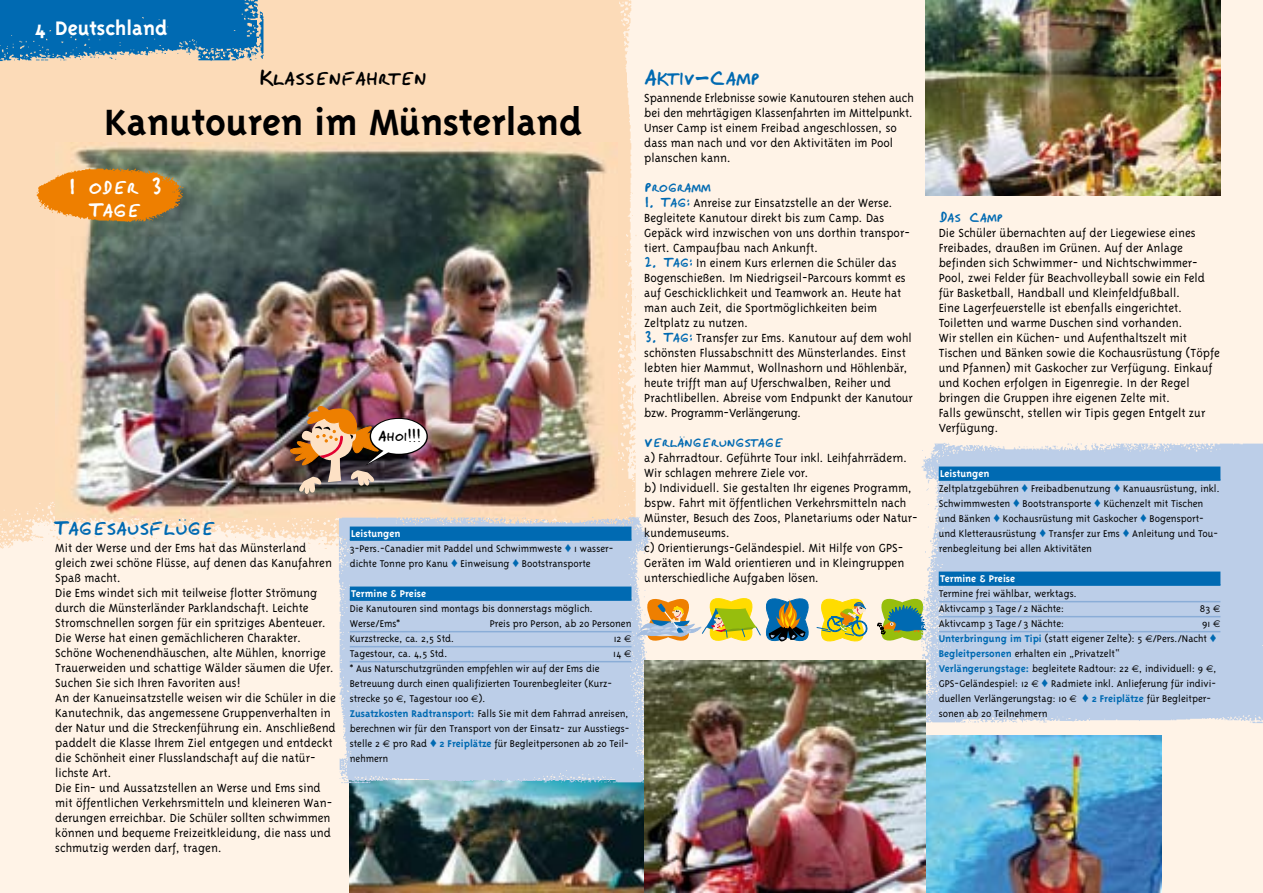
<style>
.page{position:relative;width:1263px;height:893px;background:#fff3e7}
.page>*{position:absolute;margin:0;border:0;box-sizing:border-box;transform-origin:0 0}
.t1{font:700 42px "Triplex";color:#000}
.t2{font:27px "Krahling";letter-spacing:-.03em;color:#006ab2}
.t3{font:27px "Krahling";letter-spacing:-.03em;color:#000}
.t4{font:27px/22.5px "Krahling";letter-spacing:-.03em;color:#fff;text-align:center}
.t5{font:700 22.5px "Triplex";color:#fff}
.t6{font:18px "Krahling";letter-spacing:-.03em;color:#006ab2}
.t7{font:18px "Krahling";color:#000}
.t8{font:300 13.5px/15px "Triplex";color:#000}
.t9{font:300 11.25px/15px "Triplex";color:#000}
.t10{font:700 11.25px "Triplex";color:#fff}
.s1{font-weight:700;color:#fff}
.s2{color:#006ab2}
.s3{font-family:"Euro Sans";font-weight:400;font-size:9.75px}
.s4{font-weight:700;color:#006ab2}
.s5{font-family:"Krahling";font-weight:400;font-size:18px;color:#006ab2}
</style>
<div class="page">
<img style="left:350px;top:785px;width:294px;height:108px">
<img style="left:0;top:0;width:637px;height:549px">
<img style="left:55px;top:143px;width:562px;height:375px">
<img style="left:332px;top:514px;width:319px;height:271px">
<svg style="left:637px;top:595px;width:231px;height:49px"></svg>
<svg style="left:877px;top:598px;width:45px;height:44px"></svg>
<img style="left:922px;top:443px;width:341px;height:280px">
<img style="left:926px;top:735px;width:235px;height:158px">
<img style="left:644px;top:660px;width:282px;height:233px">
<img style="left:32px;top:165px;width:163px;height:61px">
<img style="left:926px;top:0;width:294px;height:195px">
<img style="left:287px;top:402px;width:141px;height:93px">
<div style="left:350px;top:527px;width:281px;height:13px;background:#006ab2"></div>
<hr style="left:350px;top:539px;width:281px;height:2px;background:#006ab2">
<div style="left:350px;top:587px;width:281px;height:13px;background:#006ab2"></div>
<hr style="left:350px;top:599px;width:281px;height:2px;background:#006ab2">
<hr style="left:350px;top:631px;width:281px;height:1px;background:#8aadd7">
<hr style="left:350px;top:646px;width:281px;height:1px;background:#8aadd7">
<hr style="left:350px;top:661px;width:281px;height:1px;background:#8aadd7">
<div style="left:939px;top:467px;width:281px;height:13px;background:#006ab2"></div>
<hr style="left:939px;top:479px;width:281px;height:2px;background:#006ab2">
<div style="left:939px;top:572px;width:281px;height:13px;background:#006ab2"></div>
<hr style="left:939px;top:584px;width:281px;height:2px;background:#006ab2">
<hr style="left:939px;top:601px;width:281px;height:1px;background:#8aadd7">
<hr style="left:939px;top:616px;width:281px;height:1px;background:#8aadd7">
<hr style="left:939px;top:631px;width:281px;height:1px;background:#8aadd7">
<img style="left:0;top:0;width:267px;height:74px">
<h3 class="t5" style="left:35px;top:15px;width:134px">4 Deutschland</h3>
<h2 class="t3" style="left:259px;top:64px;width:169px">Klassenfahrten</h2>
<h1 class="t1" style="left:104px;top:98px;width:479px">Kanutouren im Münsterland</h1>
<h2 class="t4" style="left:68px;top:174px;width:96px">1 oder 3<br>Tage</h2>
<h3 class="t7" style="left:378px;top:426px;width:45px">Ahoi!!!</h3>
<h2 class="t2" style="left:55px;top:514px;width:162px">Tagesausflüge</h2>
<p class="t8" style="left:55px;top:540px;width:282px">Mit der Werse und der Ems hat das Münsterland gleich zwei schöne Flüsse, auf denen das Kanufahren Spaß macht.<br>Die Ems windet sich mit teilweise flotter Strömung durch die Münsterländer Parklandschaft. Leichte Stromschnellen sorgen für ein spritziges Abenteuer.<br>Die Werse hat einen gemächlicheren Charakter.<br>Schöne Wochenendhäuschen, alte Mühlen, knorrige Trauerweiden und schattige Wälder säumen die Ufer.<br>Suchen Sie sich Ihren Favoriten aus!<br>An der Kanueinsatzstelle weisen wir die Schüler in die Kanutechnik, das angemessene Gruppenverhalten in der Natur und die Streckenführung ein. Anschließend paddelt die Klasse Ihrem Ziel entgegen und entdeckt die Schönheit einer Flusslandschaft auf die natür&shy;lichste Art.<br>Die Ein- und Aussatzstellen an Werse und Ems sind mit öffentlichen Verkehrsmitteln und kleineren Wan&shy;derungen erreichbar. Die Schüler sollten schwimmen können und bequeme Freizeitkleidung, die nass und schmutzig werden darf, tragen.</p>
<p class="t9" style="left:350px;top:526px;width:265px"><span class="s1">Leistungen<br></span>3-Pers.-Canadier mit Paddel und Schwimmweste <span class="s2">♦</span> 1 wasser&shy;dichte Tonne pro Kanu <span class="s2">♦</span> Einweisung <span class="s2">♦</span> Bootstransporte</p>
<p class="t10" style="left:351px;top:587px;width:77px">Termine &amp; Preise</p>
<p class="t9" style="left:350px;top:601px;width:245px">Die Kanutouren sind montags bis donnerstags möglich.<br>Werse/Ems*</p>
<p class="t9" style="left:490px;top:616px;width:143px">Preis pro Person, ab 20 Personen</p>
<p class="t9" style="left:350px;top:631px;width:106px">Kurzstrecke, ca. 2,5 Std.</p>
<p class="t9" style="left:614px;top:631px;width:19px">12 <span class="s3">E</span></p>
<p class="t9" style="left:350px;top:646px;width:99px">Tagestour, ca. 4,5 Std.</p>
<p class="t9" style="left:613px;top:646px;width:20px">14 <span class="s3">E</span></p>
<p class="t9" style="left:350px;top:661px;width:281px">* Aus Naturschutzgründen empfehlen wir auf der Ems die Betreuung durch einen qualifizierten Tourenbegleiter (Kurz&shy;strecke 50 <span class="s3">E</span>, Tagestour 100 <span class="s3">E</span>).<br><span class="s4">Zusatzkosten Radtransport:</span> Falls Sie mit dem Fahrrad anreisen, berechnen wir für den Transport von der Einsatz- zur Ausstiegs&shy;stelle 2 <span class="s3">E</span> pro Rad <span class="s2">♦</span> <span class="s4">2 Freiplätze</span> für Begleitpersonen ab 20 Teil&shy;nehmern</p>
<h2 class="t2" style="left:644px;top:64px;width:117px">Aktiv-Camp</h2>
<p class="t8" style="left:644px;top:90px;width:271px">Spannende Erlebnisse sowie Kanutouren stehen auch bei den mehrtägigen Klassenfahrten im Mittelpunkt.<br>Unser Camp ist einem Freibad angeschlossen, so dass man nach und vor den Aktivitäten im Pool planschen kann.</p>
<h3 class="t6" style="left:644px;top:178px;width:68px">Programm</h3>
<p class="t8" style="left:644px;top:195px;width:267px"><span class="s5">1. Tag:</span> Anreise zur Einsatzstelle an der Werse.<br>Begleitete Kanutour direkt bis zum Camp. Das Gepäck wird inzwischen von uns dorthin transpor&shy;tiert. Campaufbau nach Ankunft.</p>
<p class="t8" style="left:644px;top:255px;width:263px"><span class="s5">2. Tag:</span> In einem Kurs erlernen die Schüler das Bogenschießen. Im Niedrigseil-Parcours kommt es auf Geschicklichkeit und Teamwork an. Heute hat man auch Zeit, die Sportmöglichkeiten beim Zeltplatz zu nutzen.</p>
<p class="t8" style="left:644px;top:330px;width:270px"><span class="s5">3. Tag:</span> Transfer zur Ems. Kanutour auf dem wohl schönsten Flussabschnitt des Münsterlandes. Einst lebten hier Mammut, Wollnashorn und Höhlenbär, heute trifft man auf Uferschwalben, Reiher und Prachtlibellen. Abreise vom Endpunkt der Kanutour bzw. Programm-Verlängerung.</p>
<h3 class="t6" style="left:644px;top:433px;width:141px">Verlängerungstage</h3>
<p class="t8" style="left:644px;top:450px;width:275px">a) Fahrradtour. Geführte Tour inkl. Leihfahrrädern.<br>Wir schlagen mehrere Ziele vor.<br>b) Individuell. Sie gestalten Ihr eigenes Programm, bspw. Fahrt mit öffentlichen Verkehrsmitteln nach Münster, Besuch des Zoos, Planetariums oder Natur&shy;kundemuseums.<br>c) Orientierungs-Geländespiel. Mit Hilfe von GPS-Geräten im Wald orientieren und in Kleingruppen unterschiedliche Aufgaben lösen.</p>
<h3 class="t6" style="left:939px;top:208px;width:66px">Das Camp</h3>
<p class="t8" style="left:939px;top:225px;width:283px">Die Schüler übernachten auf der Liegewiese eines Freibades, draußen im Grünen. Auf der Anlage befinden sich Schwimmer- und Nichtschwimmer-Pool, zwei Felder für Beachvolleyball sowie ein Feld für Basketball, Handball und Kleinfeldfußball.<br>Eine Lagerfeuerstelle ist ebenfalls eingerichtet.<br>Toiletten und warme Duschen sind vorhanden.<br>Wir stellen ein Küchen- und Aufenthaltszelt mit Tischen und Bänken sowie die Kochausrüstung (Töpfe und Pfannen) mit Gaskocher zur Verfügung. Einkauf und Kochen erfolgen in Eigenregie. In der Regel bringen die Gruppen ihre eigenen Zelte mit.<br>Falls gewünscht, stellen wir Tipis gegen Entgelt zur Verfügung.</p>
<p class="t9" style="left:939px;top:466px;width:283px"><span class="s1">Leistungen<br></span>Zeltplatzgebühren <span class="s2">♦</span> Freibadbenutzung <span class="s2">♦</span> Kanuausrüstung, inkl.<br>Schwimmwesten <span class="s2">♦</span> Bootstransporte <span class="s2">♦</span> Küchenzelt mit Tischen und Bänken <span class="s2">♦</span> Kochausrüstung mit Gaskocher <span class="s2">♦</span> Bogensport&shy;und Kletterausrüstung <span class="s2">♦</span> Transfer zur Ems <span class="s2">♦</span> Anleitung und Tou&shy;renbegleitung bei allen Aktivitäten</p>
<p class="t10" style="left:940px;top:572px;width:77px">Termine &amp; Preise</p>
<p class="t9" style="left:939px;top:586px;width:140px">Termine frei wählbar, werktags.<br>Aktivcamp 3 Tage / 2 Nächte:</p>
<p class="t9" style="left:1200px;top:601px;width:22px">83 <span class="s3">E</span></p>
<p class="t9" style="left:939px;top:616px;width:127px">Aktivcamp 3 Tage / 3 Nächte:</p>
<p class="t9" style="left:939px;top:616px;width:283px;text-indent:264px">91 <span class="s3">E </span><span class="s4">Unterbringung im Tipi</span> (statt eigener Zelte): 5 <span class="s3">E</span>/Pers./Nacht <span class="s2">♦ </span><span class="s4">Begleitpersonen</span> erhalten ein „Privatzelt“<br><span class="s4">Verlängerungstage:</span> begleitete Radtour: 22 <span class="s3">E</span>, individuell: 9 <span class="s3">E</span>, GPS-Geländespiel: 12 <span class="s3">€</span> <span class="s2">♦</span> Radmiete inkl. Anlieferung für indivi&shy;duellen Verlängerungstag: 10 <span class="s3">E</span> <span class="s2">♦</span> <span class="s4">2 Freiplätze</span> für Begleitper&shy;sonen ab 20 Teilnehmern</p>
</div>
